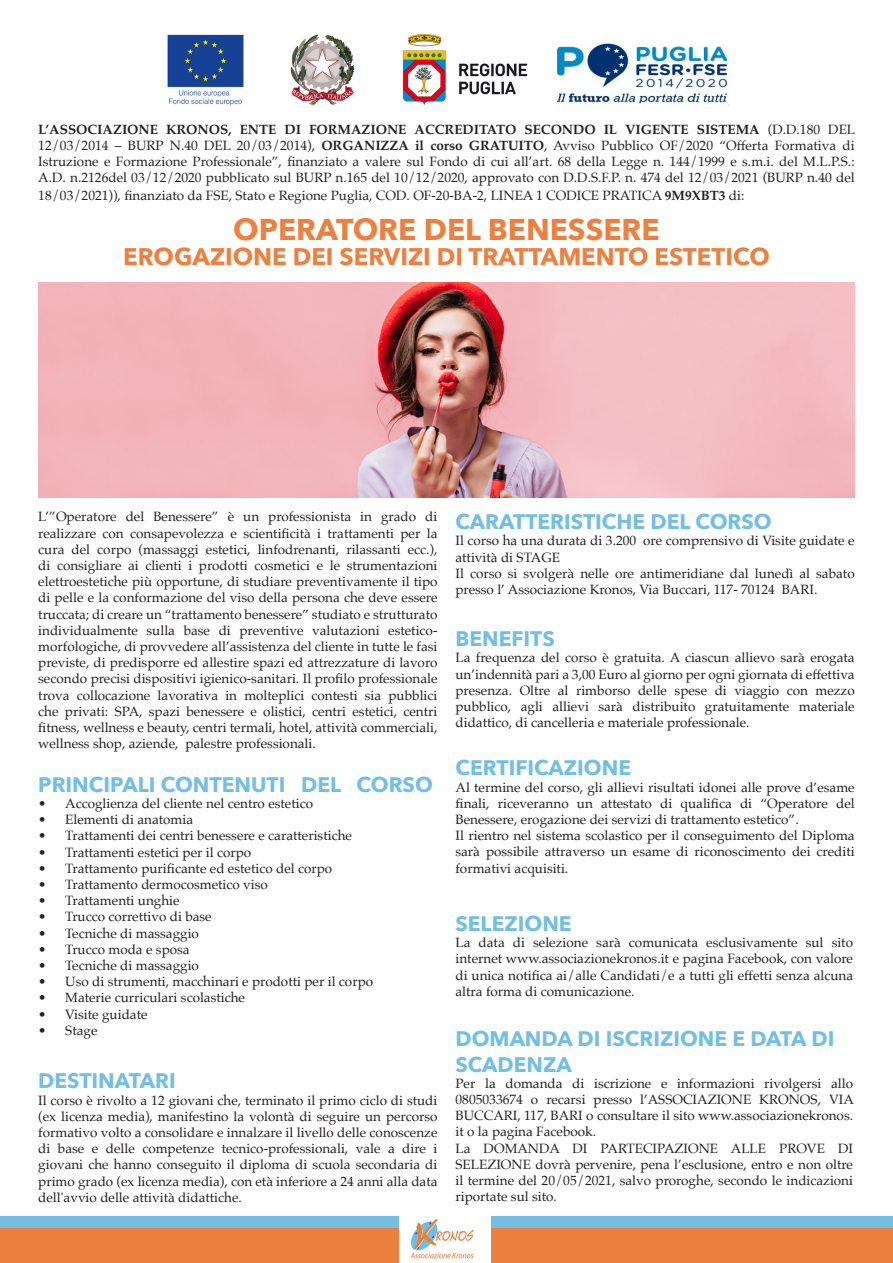
<style>
.page{position:relative;width:893px;height:1263px;background:#fff}
.page>*{position:absolute;margin:0;border:0;box-sizing:border-box;transform-origin:0 0}
.t1{font:700 30px "Avenir Next";color:#ed803e}
.t2{font:700 24px "Avenir Next";color:#ed803e}
.t3{font:700 21px/25.2px "Avenir Next";color:#73bfe3}
.t4{font:13.5px/16.2px "Palatino";color:#231f20;text-align:justify}
.s1{font-weight:700}
</style>
<div class="page">
<div style="left:0;top:1216px;width:893px;height:47px;background:#73bfe3"></div>
<div style="left:0;top:1229px;width:893px;height:34px;background:#ed803e"></div>
<img style="left:558px;top:43px;width:171px;height:63px">
<img style="left:289px;top:34px;width:66px;height:72px">
<img style="left:167px;top:34px;width:77px;height:72px">
<img style="left:402px;top:34px;width:126px;height:71px">
<img style="left:399px;top:1216px;width:91px;height:47px">
<img style="left:38px;top:282px;width:817px;height:215px">
<p class="t4" style="left:38px;top:121px;width:818px"><span class="s1">L’ASSOCIAZIONE KRONOS, ENTE DI FORMAZIONE ACCREDITATO SECONDO IL VIGENTE SISTEMA</span> (D.D.180 DEL 12/03/2014 – BURP N.40 DEL 20/03/2014), <span class="s1">ORGANIZZA il corso GRATUITO</span>, Avviso Pubblico OF/2020 “Offerta Formativa di Istruzione e Formazione Professionale”, finanziato a valere sul Fondo di cui all’art. 68 della Legge n. 144/1999 e s.m.i. del M.L.P.S.:<br>A.D. n.2126del 03/12/2020 pubblicato sul BURP n.165 del 10/12/2020, approvato con D.D.S.F.P. n. 474 del 12/03/2021 (BURP n.40 del</p>
<p class="t4" style="left:38px;top:188px;width:708px">18/03/2021)), finanziato da FSE, Stato e Regione Puglia, COD. OF-20-BA-2, LINEA 1 CODICE PRATICA <span class="s1">9M9XBT3</span> di:</p>
<p class="t1" style="left:233px;top:203px;width:428px">OPERATORE DEL BENESSERE</p>
<p class="t2" style="left:123px;top:236px;width:648px">EROGAZIONE DEI SERVIZI DI TRATTAMENTO ESTETICO</p>
<p class="t4" style="left:38px;top:509px;width:401px">L’”Operatore del Benessere” è un professionista in grado di realizzare con consapevolezza e scientificità i trattamenti per la cura del corpo (massaggi estetici, linfodrenanti, rilassanti ecc.), di consigliare ai clienti i prodotti cosmetici e le strumentazioni elettroestetiche più opportune, di studiare preventivamente il tipo di pelle e la conformazione del viso della persona che deve essere truccata; di creare un “trattamento benessere” studiato e strutturato individualmente sulla base di preventive valutazioni estetico&shy;morfologiche, di provvedere all’assistenza del cliente in tutte le fasi previste, di predisporre ed allestire spazi ed attrezzature di lavoro secondo precisi dispositivi igienico-sanitari. Il profilo professionale trova collocazione lavorativa in molteplici contesti sia pubblici che privati: SPA, spazi benessere e olistici, centri estetici, centri fitness, wellness e beauty, centri termali, hotel, attività commerciali, wellness shop, aziende, palestre professionali.</p>
<p class="t3" style="left:38px;top:771px;width:396px">PRINCIPALI CONTENUTI DEL CORSO</p>
<p class="t4" style="left:38px;top:795px;width:276px">• Accoglienza del cliente nel centro estetico</p>
<p class="t4" style="left:38px;top:811px;width:156px">• Elementi di anatomia</p>
<p class="t4" style="left:38px;top:827px;width:315px">• Trattamenti dei centri benessere e caratteristiche</p>
<p class="t4" style="left:38px;top:844px;width:215px">• Trattamenti estetici per il corpo</p>
<p class="t4" style="left:38px;top:860px;width:296px">• Trattamento purificante ed estetico del corpo</p>
<p class="t4" style="left:38px;top:876px;width:231px">• Trattamento dermocosmetico viso</p>
<p class="t4" style="left:38px;top:892px;width:143px">• Trattamenti unghie</p>
<p class="t4" style="left:38px;top:908px;width:175px">• Trucco correttivo di base</p>
<p class="t4" style="left:38px;top:925px;width:162px">• Tecniche di massaggio</p>
<p class="t4" style="left:38px;top:941px;width:153px">• Trucco moda e sposa</p>
<p class="t4" style="left:38px;top:957px;width:162px">• Tecniche di massaggio</p>
<p class="t4" style="left:38px;top:973px;width:336px">• Uso di strumenti, macchinari e prodotti per il corpo</p>
<p class="t4" style="left:38px;top:989px;width:208px">• Materie curriculari scolastiche</p>
<p class="t4" style="left:38px;top:1006px;width:111px">• Visite guidate</p>
<p class="t4" style="left:38px;top:1022px;width:61px">• Stage</p>
<p class="t3" style="left:38px;top:1068px;width:139px">DESTINATARI</p>
<p class="t4" style="left:38px;top:1092px;width:401px">Il corso è rivolto a 12 giovani che, terminato il primo ciclo di studi (ex licenza media), manifestino la volontà di seguire un percorso formativo volto a consolidare e innalzare il livello delle conoscenze di base e delle competenze tecnico-professionali, vale a dire i giovani che hanno conseguito il diploma di scuola secondaria di primo grado (ex licenza media), con età inferiore a 24 anni alla data dell'avvio delle attività didattiche.</p>
<p class="t3" style="left:455px;top:509px;width:318px">CARATTERISTICHE DEL CORSO</p>
<p class="t4" style="left:455px;top:533px;width:401px">Il corso ha una durata di 3.200 ore comprensivo di Visite guidate e attività di STAGE</p>
<p class="t4" style="left:455px;top:565px;width:401px">Il corso si svolgerà nelle ore antimeridiane dal lunedì al sabato presso l’ Associazione Kronos, Via Buccari, 117- 70124 BARI.</p>
<p class="t3" style="left:455px;top:626px;width:101px">BENEFITS</p>
<p class="t4" style="left:455px;top:649px;width:401px">La frequenza del corso è gratuita. A ciascun allievo sarà erogata un’indennità pari a 3,00 Euro al giorno per ogni giornata di effettiva presenza. Oltre al rimborso delle spese di viaggio con mezzo pubblico, agli allievi sarà distribuito gratuitamente materiale didattico, di cancelleria e materiale professionale.</p>
<p class="t3" style="left:455px;top:755px;width:177px">CERTIFICAZIONE</p>
<p class="t4" style="left:455px;top:779px;width:401px">Al termine del corso, gli allievi risultati idonei alle prove d’esame finali, riceveranno un attestato di qualifica di “Operatore del Benessere, erogazione dei servizi di trattamento estetico”.</p>
<p class="t4" style="left:455px;top:827px;width:401px">Il rientro nel sistema scolastico per il conseguimento del Diploma sarà possibile attraverso un esame di riconoscimento dei crediti formativi acquisiti.</p>
<p class="t3" style="left:455px;top:911px;width:118px">SELEZIONE</p>
<p class="t4" style="left:455px;top:934px;width:399px">La data di selezione sarà comunicata esclusivamente sul sito internet www.associazionekronos.it e pagina Facebook, con valore di unica notifica ai/alle Candidati/e a tutti gli effetti senza alcuna altra forma di comunicazione.</p>
<p class="t3" style="left:455px;top:1026px;width:380px">DOMANDA DI ISCRIZIONE E DATA DI<br>SCADENZA</p>
<p class="t4" style="left:455px;top:1075px;width:400px">Per la domanda di iscrizione e informazioni rivolgersi allo 0805033674 o recarsi presso l’ASSOCIAZIONE KRONOS, VIA BUCCARI, 117, BARI o consultare il sito www.associazionekronos. it o la pagina Facebook.</p>
<p class="t4" style="left:455px;top:1140px;width:399px">La DOMANDA DI PARTECIPAZIONE ALLE PROVE DI SELEZIONE dovrà pervenire, pena l’esclusione, entro e non oltre il termine del 20/05/2021, salvo proroghe, secondo le indicazioni riportate sul sito.</p>
</div>
